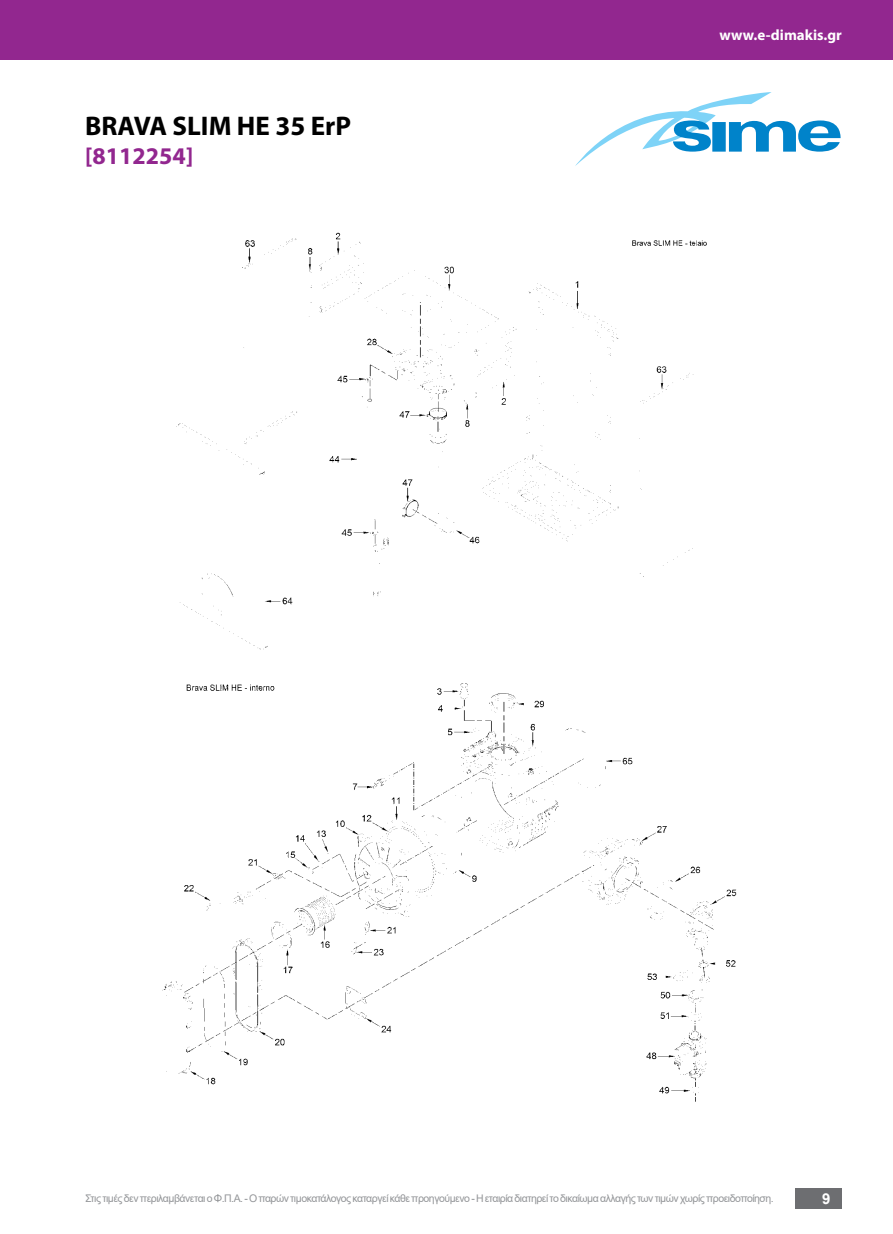
<style>
.page{position:relative;width:893px;height:1234px;background:#fff}
.page>*{position:absolute;margin:0;border:0;box-sizing:border-box;transform-origin:0 0}
.t1{font:700 27px "Myriad Pro";color:#000}
.t2{font:700 24px "Myriad Pro";color:#92278f}
.t3{font:700 15px "Myriad Pro";color:#fff}
.t4{font:700 15px "Arial";color:#fff}
.t5{font:10.5px "Arial";letter-spacing:-.045em;color:#939598}
</style>
<div class="page">
<div style="left:0;top:0;width:893px;height:60px;background:#92278f"></div>
<div style="left:795px;top:1188px;width:47px;height:20px;background:#6d6e71"></div>
<svg style="left:575px;top:92px;width:266px;height:74px"></svg>
<img style="left:162px;top:232px;width:575px;height:870px">
<h1 class="t1" style="left:85px;top:108px;width:268px">BRAVA SLIM HE 35 ErP</h1>
<h2 class="t2" style="left:85px;top:140px;width:110px">[8112254]</h2>
<h3 class="t3" style="left:720px;top:25px;width:124px">www.e-dimakis.gr</h3>
<p class="t5" style="left:85px;top:1190px;width:690px">Στις τιμές δεν περιλαμβάνεται ο Φ.Π.Α. - Ο παρών τιμοκατάλογος καταργεί κάθε προηγούμενο - Η εταιρία διατηρεί το δικαίωμα αλλαγής των τιμών χωρίς προειδοποίηση.</p>
<h3 class="t4" style="left:822px;top:1187px;width:10px">9</h3>
</div>
